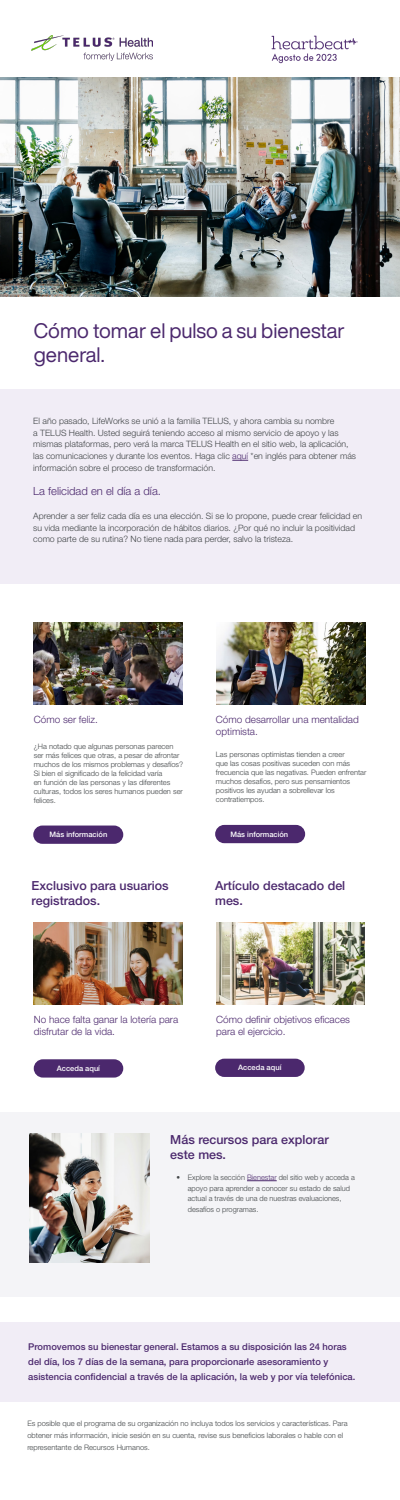
<style>
.page{position:relative;width:400px;height:1500px;background:#fff}
.page>*{position:absolute;margin:0;border:0;box-sizing:border-box;transform-origin:0 0}
.t1{font:20.62px/24.4px "Helvetica Now Display";color:#4b286d}
.t2{font:500 12.5px/15px "Helvetica Neue LT Std";color:#4b286d}
.t3{font:300 11.25px "Helvetica Neue LT Std";color:#4b286d}
.t4{font:300 10px/12px "Helvetica Neue LT Std";color:#4b286d}
.t5{font:500 9.38px/15px "Helvetica Neue LT Std";color:#4b286d}
.t6{font:300 8.75px/11.9px "Helvetica Neue LT Std";color:#414547}
.t7{font:300 7.5px/9px "Helvetica Neue LT Std";color:#414547}
.t8{font:500 7.5px "Helvetica Neue LT Std";color:#fff}
.s1{color:#4b286d}
</style>
<div class="page">
<img style="left:271px;top:35px;width:87px;height:29px">
<img style="left:32px;top:36px;width:121px;height:25px">
<img style="left:0;top:77px;width:400px;height:220px">
<div style="left:0;top:389px;width:400px;height:195px;background:#f1edf6"></div>
<svg style="left:232px;top:460px;width:16px;height:1px"></svg>
<img style="left:34px;top:622px;width:148px;height:83px">
<img style="left:216px;top:622px;width:149px;height:83px">
<img style="left:216px;top:922px;width:149px;height:83px">
<img style="left:34px;top:922px;width:148px;height:83px">
<div style="left:34px;top:1059px;width:89px;height:19px;background:#4b286d;border-radius:9px"></div>
<div style="left:33px;top:826px;width:90px;height:18px;background:#4b286d;border-radius:9px"></div>
<div style="left:215px;top:825px;width:90px;height:18px;background:#4b286d;border-radius:9px"></div>
<div style="left:0;top:1112px;width:400px;height:185px;background:#f4f4f7"></div>
<img style="left:29px;top:1133px;width:121px;height:130px">
<hr style="left:247px;top:1181px;width:30px;height:1px;background:#4b286d">
<div style="left:0;top:1322px;width:400px;height:79px;background:#f1edf6"></div>
<div style="left:215px;top:1059px;width:90px;height:18px;background:#4b286d;border-radius:9px"></div>
<h1 class="t1" style="left:34px;top:318px;width:313px">Cómo tomar el pulso a su bienestar general.</h1>
<p class="t6" style="left:33px;top:415px;width:324px">El año pasado, LifeWorks se unió a la familia TELUS, y ahora cambia su nombre<br>a TELUS Health. Usted seguirá teniendo acceso al mismo servicio de apoyo y las mismas plataformas, pero verá la marca TELUS Health en el sitio web, la aplicación, las comunicaciones y durante los eventos. Haga clic <span class="s1">aquí</span> *en inglés para obtener más información sobre el proceso de transformación.</p>
<h3 class="t3" style="left:33px;top:484px;width:129px">La felicidad en el día a día.</h3>
<p class="t6" style="left:33px;top:510px;width:330px">Aprender a ser feliz cada día es una elección. Si se lo propone, puede crear felicidad en su vida mediante la incorporación de hábitos diarios. ¿Por qué no incluir la positividad como parte de su rutina? No tiene nada para perder, salvo la tristeza.</p>
<h3 class="t4" style="left:34px;top:714px;width:66px">Cómo ser feliz.</h3>
<p class="t7" style="left:34px;top:741px;width:151px">¿Ha notado que algunas personas parecen ser más felices que otras, a pesar de afrontar muchos de los mismos problemas y desafíos?<br>Si bien el significado de la felicidad varía<br>en función de las personas y las diferentes culturas, todos los seres humanos pueden ser felices.</p>
<h3 class="t4" style="left:216px;top:713px;width:144px">Cómo desarrollar una mentalidad optimista.</h3>
<p class="t7" style="left:216px;top:750px;width:152px">Las personas optimistas tienden a creer<br>que las cosas positivas suceden con más frecuencia que las negativas. Pueden enfrentar muchos desafíos, pero sus pensamientos positivos les ayudan a sobrellevar los contratiempos.</p>
<p class="t8" style="left:50px;top:830px;width:59px">Más información</p>
<p class="t8" style="left:230px;top:829px;width:59px">Más información</p>
<h2 class="t2" style="left:32px;top:878px;width:139px">Exclusivo para usuarios registrados.</h2>
<h2 class="t2" style="left:215px;top:878px;width:132px">Artículo destacado del mes.</h2>
<h3 class="t4" style="left:34px;top:1013px;width:146px">No hace falta ganar la lotería para disfrutar de la vida.</h3>
<h3 class="t4" style="left:216px;top:1013px;width:135px">Cómo definir objetivos eficaces para el ejercicio.</h3>
<p class="t8" style="left:57px;top:1064px;width:45px">Acceda aquí</p>
<p class="t8" style="left:238px;top:1063px;width:45px">Acceda aquí</p>
<h2 class="t2" style="left:170px;top:1132px;width:160px">Más recursos para explorar este mes.</h2>
<p class="t7" style="left:188px;top:1172px;width:169px;line-height:10.6px;text-indent:-11px">• Explore la sección <span class="s1">Bienestar</span> del sitio web y acceda a apoyo para aprender a conocer su estado de salud actual a través de una de nuestras evaluaciones, desafíos o programas.</p>
<p class="t5" style="left:28px;top:1339px;width:329px">Promovemos su bienestar general. Estamos a su disposición las 24 horas del día, los 7 días de la semana, para proporcionarle asesoramiento y asistencia confidencial a través de la aplicación, la web y por vía telefónica.</p>
<p class="t7" style="left:27px;top:1417px;width:322px;line-height:11.9px">Es posible que el programa de su organización no incluya todos los servicios y características. Para obtener más información, inicie sesión en su cuenta, revise sus beneficios laborales o hable con el representante de Recursos Humanos.</p>
</div>
